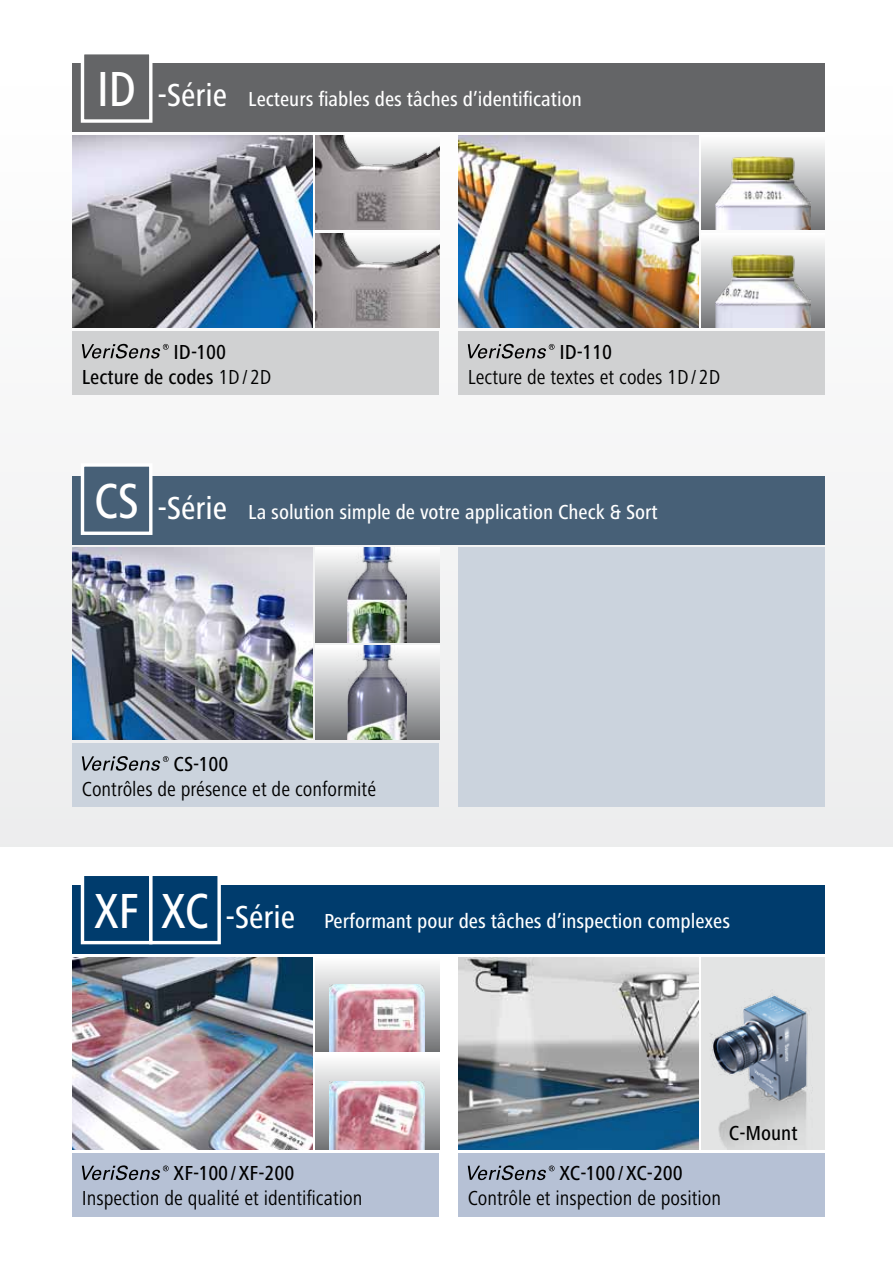
<style>
.page{position:relative;width:893px;height:1263px;background:#fff}
.page>*{position:absolute;margin:0;border:0;box-sizing:border-box;transform-origin:0 0}
.t1{font:500 condensed 51px "Frutiger Next LT";color:#fff;scale:.95 1}
.t2{font:500 condensed 21px "Frutiger Next LT";color:#fff}
.t3{font:condensed 21px "Frutiger Next LT";color:#000}
.t4{font:500 condensed 21px/25.2px "Frutiger Next LT";color:#000}
.s1{font-size:51px}
.s2{font-size:33px}
.s3{font-weight:400}
</style>
<div class="page">
<div style="left:0;top:64px;width:893px;height:782px;background:#f6f6f6"></div>
<div style="left:316px;top:548px;width:123px;height:94px;background:linear-gradient(to bottom,#fff,#76777a)"></div>
<div style="left:316px;top:645px;width:123px;height:95px;background:linear-gradient(to bottom,#fff,#747578)"></div>
<div style="left:702px;top:135px;width:123px;height:95px;background:linear-gradient(to bottom,#fff,#747678)"></div>
<div style="left:702px;top:233px;width:123px;height:95px;background:linear-gradient(to bottom,#fff,#747578)"></div>
<img style="left:72px;top:548px;width:240px;height:192px">
<img style="left:348px;top:548px;width:59px;height:94px">
<img style="left:348px;top:645px;width:59px;height:95px">
<img style="left:72px;top:135px;width:240px;height:193px">
<img style="left:316px;top:135px;width:123px;height:95px">
<img style="left:716px;top:157px;width:95px;height:73px">
<img style="left:716px;top:254px;width:95px;height:74px">
<img style="left:458px;top:135px;width:240px;height:193px">
<div style="left:458px;top:548px;width:367px;height:259px;background:#cbd3dd"></div>
<div style="left:316px;top:957px;width:123px;height:94px;background:linear-gradient(to bottom,#fff,#76787a)"></div>
<svg style="left:316px;top:1063px;width:123px;height:86px;background:#cacccd"></svg>
<img style="left:72px;top:957px;width:240px;height:192px">
<img style="left:330px;top:984px;width:95px;height:67px">
<img style="left:330px;top:1082px;width:95px;height:67px">
<div style="left:702px;top:957px;width:123px;height:192px;background:#e3e4e4"></div>
<img style="left:458px;top:957px;width:240px;height:192px">
<img style="left:316px;top:233px;width:123px;height:95px">
<img style="left:711px;top:993px;width:98px;height:156px">
<div style="left:72px;top:476px;width:753px;height:68px;background:#476077"></div>
<div style="left:72px;top:885px;width:753px;height:69px;background:#003c6d"></div>
<div style="left:72px;top:64px;width:753px;height:68px;background:#646567"></div>
<div style="left:82px;top:53px;width:69px;height:68px;background:#646567"></div>
<div style="left:81px;top:51px;width:71px;height:72px;border:3px solid #fff"></div>
<div style="left:82px;top:465px;width:69px;height:68px;background:#476077"></div>
<div style="left:81px;top:463px;width:71px;height:72px;border:3px solid #fff"></div>
<div style="left:82px;top:874px;width:69px;height:69px;background:#003c6d"></div>
<div style="left:81px;top:873px;width:71px;height:71px;border:3px solid #fff"></div>
<div style="left:151px;top:874px;width:68px;height:69px;background:#003c6d"></div>
<div style="left:149px;top:873px;width:72px;height:71px;border:3px solid #fff"></div>
<div style="left:72px;top:331px;width:367px;height:64px;background:#d0d1d2"></div>
<svg style="left:82px;top:344px;width:87px;height:14px"></svg>
<div style="left:458px;top:331px;width:367px;height:64px;background:#d0d1d2"></div>
<svg style="left:468px;top:344px;width:87px;height:14px"></svg>
<div style="left:72px;top:743px;width:367px;height:64px;background:#cbd3dd"></div>
<svg style="left:82px;top:756px;width:87px;height:15px"></svg>
<div style="left:72px;top:1153px;width:367px;height:63px;background:#b6c1d5"></div>
<svg style="left:82px;top:1165px;width:87px;height:15px"></svg>
<div style="left:458px;top:1153px;width:367px;height:63px;background:#b6c1d5"></div>
<svg style="left:468px;top:1165px;width:87px;height:15px"></svg>
<p class="t2" style="left:97px;top:88px;width:486px"><span class="s1">ID</span> <span class="s2">-Série</span> Lecteurs fiables des tâches d’identification</p>
<p class="t4" style="left:82px;top:339px;width:191px;text-indent:92px">ID-100<br>Lecture de codes <span class="s3">1D/ 2D</span></p>
<p class="t4" style="left:560px;top:339px;width:54px">ID-110</p>
<p class="t3" style="left:468px;top:365px;width:254px">Lecture de textes et codes 1D/ 2D</p>
<h1 class="t1" style="left:94px;top:473px;width:49px">CS</h1>
<p class="t2" style="left:157px;top:500px;width:502px"><span class="s2">-Série</span> La solution simple de votre application Check &amp; Sort</p>
<p class="t4" style="left:174px;top:751px;width:56px">CS-100</p>
<p class="t3" style="left:82px;top:777px;width:296px">Contrôles de présence et de conformité</p>
<h1 class="t1" style="left:94px;top:882px;width:122px">XF XC</h1>
<p class="t2" style="left:225px;top:909px;width:506px"><span class="s2">-Série</span> Performant pour des tâches d’inspection complexes</p>
<p class="t4" style="left:729px;top:1120px;width:70px">C-Mount</p>
<p class="t4" style="left:174px;top:1160px;width:122px">XF-100 /XF-200</p>
<p class="t3" style="left:82px;top:1187px;width:282px">Inspection de qualité et identification</p>
<p class="t4" style="left:560px;top:1160px;width:125px">XC-100 /XC-200</p>
<p class="t3" style="left:468px;top:1187px;width:255px">Contrôle et inspection de position</p>
</div>
